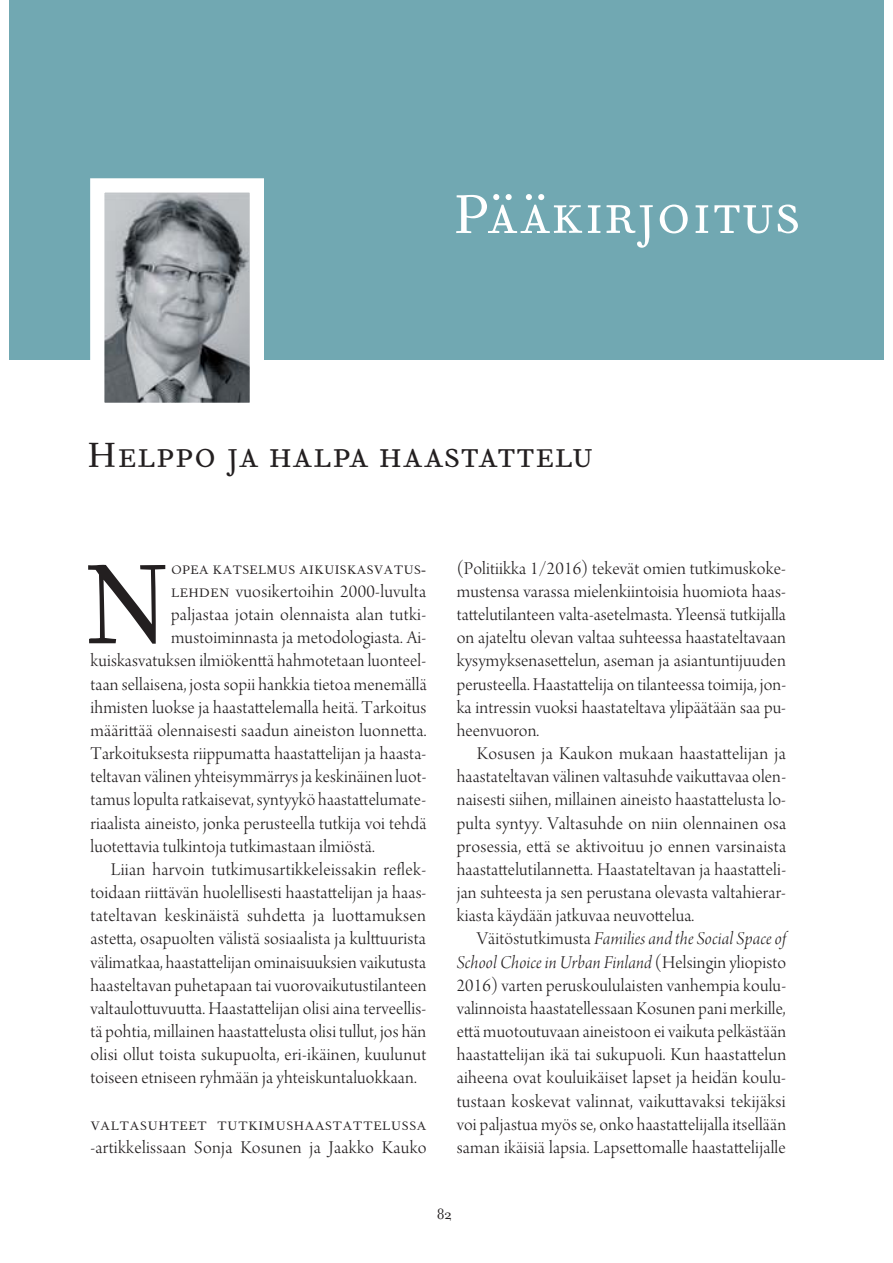
<style>
.page{position:relative;width:893px;height:1263px;background:#fff}
.page>*{position:absolute;margin:0;border:0;box-sizing:border-box;transform-origin:0 0}
.t1{font:136.65px "Fournier MT Regular SC";color:#231f20;scale:.93 1}
.t2{font:66px "Fournier MT Regular SC";letter-spacing:.025em;color:#fff}
.t3{font:42.3px "Fournier MT Regular SC";letter-spacing:.025em;color:#231f20}
.t4{font:19.05px/23.1px "Arno Pro Light Display";letter-spacing:.01em;color:#231f20;text-align:justify}
.t5{font:19.05px/23.1px "Arno Pro Light Italic Display";letter-spacing:.01em;color:#231f20;text-align:right}
.t6{font:16.05px "Filosofia OT";color:#231f20}
.t7{font:14.85px "Fournier MT Regular SC";letter-spacing:.025em;color:#231f20}
.s1{font-family:"Fournier MT Regular SC";font-size:14.85px}
.s2{font-family:"Arno Pro Light Display"}
</style>
<div class="page">
<div style="left:9px;top:0;width:874px;height:359px;background:#71a8b2"></div>
<img style="left:105px;top:193px;width:144px;height:209px">
<div style="left:90px;top:178px;width:174px;height:239px;border:14px solid #fff"></div>
<h2 class="t2" style="left:453px;top:172px;width:348px">Pääkirjoitus</h2>
<h3 class="t3" style="left:87px;top:428px;width:507px">Helppo ja halpa haastattelu</h3>
<h1 class="t1" style="left:82px;top:516px;width:98px">N</h1>
<p class="t7" style="left:171px;top:560px;width:257px">OPEA KATSELMUS AIKUISKASVATUS-</p>
<p class="t4" style="left:171px;top:581px;width:257px"><span class="s1">LEHDEN</span> vuosikertoihin 2000-luvulta</p>
<p class="t4" style="left:171px;top:604px;width:257px">paljastaa jotain olennaista alan tutki-</p>
<p class="t4" style="left:171px;top:628px;width:257px">mustoiminnasta ja metodologiasta. Ai-</p>
<p class="t4" style="left:90px;top:651px;width:337px">kuiskasvatuksen ilmiökenttä hahmotetaan luonteel-</p>
<p class="t4" style="left:90px;top:674px;width:338px">taan sellaisena, josta sopii hankkia tietoa menemällä</p>
<p class="t4" style="left:90px;top:697px;width:337px">ihmisten luokse ja haastattelemalla heitä. Tarkoitus</p>
<p class="t4" style="left:90px;top:720px;width:338px">määrittää olennaisesti saadun aineiston luonnetta.</p>
<p class="t4" style="left:90px;top:743px;width:337px">Tarkoituksesta riippumatta haastattelijan ja haasta-</p>
<p class="t4" style="left:90px;top:767px;width:337px">teltavan välinen yhteisymmärrys ja keskinäinen luot-</p>
<p class="t4" style="left:90px;top:790px;width:337px">tamus lopulta ratkaisevat, syntyykö haastattelumate-</p>
<p class="t4" style="left:90px;top:813px;width:337px">riaalista aineisto, jonka perusteella tutkija voi tehdä</p>
<p class="t4" style="left:90px;top:836px;width:286px">luotettavia tulkintoja tutkimastaan ilmiöstä.</p>
<p class="t4" style="left:111px;top:859px;width:317px">Liian harvoin tutkimusartikkeleissakin reflek-</p>
<p class="t4" style="left:90px;top:882px;width:337px">toidaan riittävän huolellisesti haastattelijan ja haas-</p>
<p class="t4" style="left:90px;top:906px;width:337px">tateltavan keskinäistä suhdetta ja luottamuksen</p>
<p class="t4" style="left:90px;top:929px;width:337px">astetta, osapuolten välistä sosiaalista ja kulttuurista</p>
<p class="t4" style="left:90px;top:952px;width:337px">välimatkaa, haastattelijan ominaisuuksien vaikutusta</p>
<p class="t4" style="left:90px;top:975px;width:338px">haasteltavan puhetapaan tai vuorovaikutustilanteen</p>
<p class="t4" style="left:90px;top:998px;width:337px">valtaulottuvuutta. Haastattelijan olisi aina terveellis-</p>
<p class="t4" style="left:90px;top:1021px;width:337px">tä pohtia, millainen haastattelusta olisi tullut, jos hän</p>
<p class="t4" style="left:90px;top:1045px;width:337px">olisi ollut toista sukupuolta, eri-ikäinen, kuulunut</p>
<p class="t4" style="left:90px;top:1068px;width:328px">toiseen etniseen ryhmään ja yhteiskuntaluokkaan.</p>
<p class="t7" style="left:90px;top:1116px;width:338px">VALTASUHTEET TUTKIMUSHAASTATTELUSSA</p>
<p class="t4" style="left:90px;top:1137px;width:338px">-artikkelissaan Sonja Kosunen ja Jaakko Kauko</p>
<p class="t4" style="left:457px;top:558px;width:331px">(Politiikka 1/2016) tekevät omien tutkimuskoke&shy;mustensa varassa mielenkiintoisia huomiota haas&shy;tattelutilanteen valta-asetelmasta. Yleensä tutkijalla on ajateltu olevan valtaa suhteessa haastateltavaan kysymyksenasettelun, aseman ja asiantuntijuuden perusteella. Haastattelija on tilanteessa toimija, jon&shy;ka intressin vuoksi haastateltava ylipäätään saa pu&shy;heenvuoron.</p>
<p class="t4" style="left:457px;top:743px;width:331px;text-indent:20px">Kosusen ja Kaukon mukaan haastattelijan ja haastateltavan välinen valtasuhde vaikuttavaa olen&shy;naisesti siihen, millainen aineisto haastattelusta lo&shy;pulta syntyy. Valtasuhde on niin olennainen osa prosessia, että se aktivoituu jo ennen varsinaista haastattelutilannetta. Haastateltavan ja haastatteli&shy;jan suhteesta ja sen perustana olevasta valtahierar&shy;kiasta käydään jatkuvaa neuvottelua.</p>
<p class="t5" style="left:457px;top:929px;width:331px"><span class="s2">Väitöstutkimusta</span> Families and the Social Space of<br>School Choice in Urban Finland <span class="s2">(Helsingin yliopisto</span></p>
<p class="t4" style="left:457px;top:975px;width:331px">2016) varten peruskoululaisten vanhempia koulu&shy;valinnoista haastatellessaan Kosunen pani merkille, että muotoutuvaan aineistoon ei vaikuta pelkästään haastattelijan ikä tai sukupuoli. Kun haastattelun aiheena ovat kouluikäiset lapset ja heidän koulu&shy;tustaan koskevat valinnat, vaikuttavaksi tekijäksi voi paljastua myös se, onko haastattelijalla itsellään saman ikäisiä lapsia. Lapsettomalle haastattelijalle</p>
<p class="t6" style="left:437px;top:1205px;width:17px">82</p>
</div>
